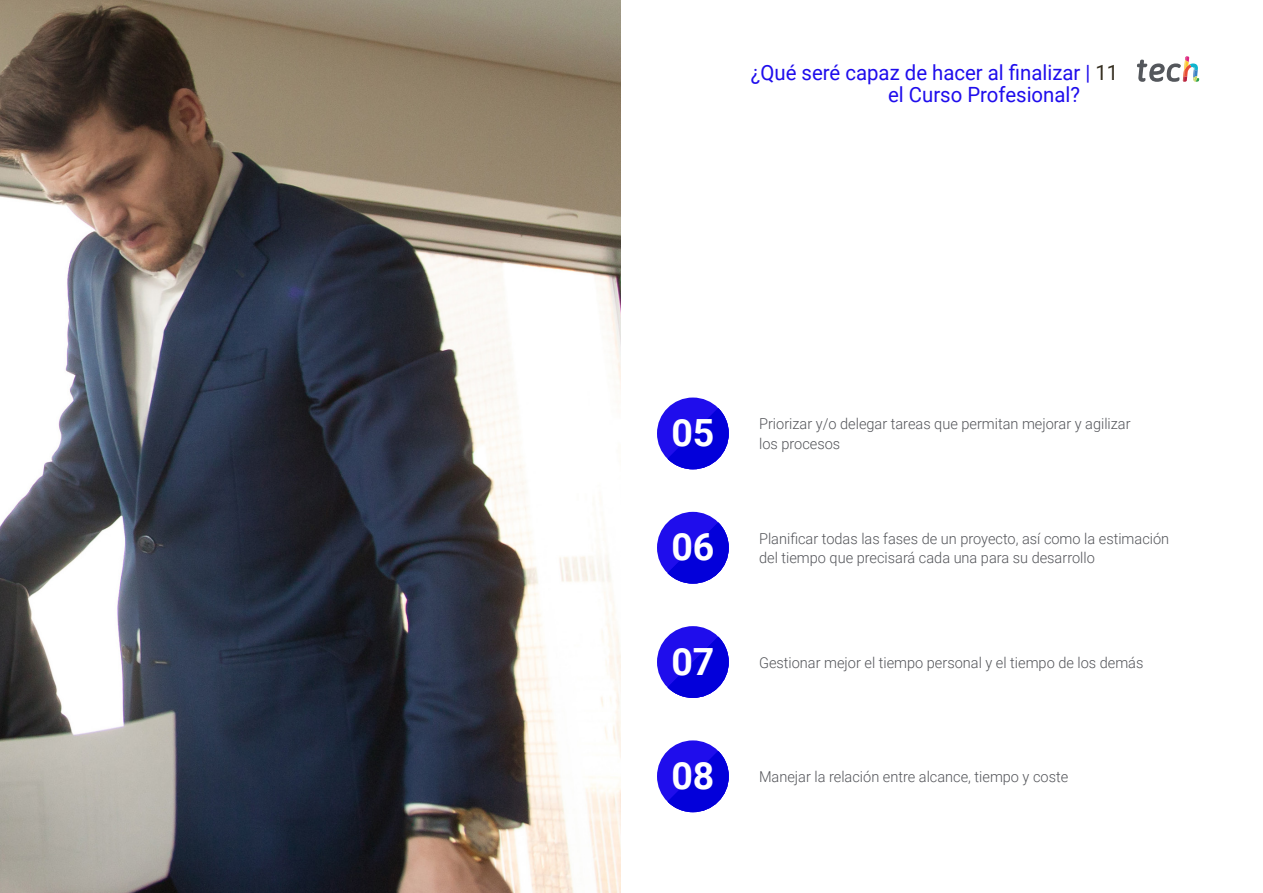
<style>
.page{position:relative;width:1263px;height:893px;background:#fff}
.page>*{position:absolute;margin:0;border:0;box-sizing:border-box;transform-origin:0 0}
.Texto{font:700 37.5px "Roboto";color:#fff}
.Sección___Pag{font:21px/22.5px "Roboto";color:#1f0dec}
.Texto-2{font:300 15px/19.5px "Roboto";color:#54555a}
.s1{color:#342d1f}
</style>
<div class="page">
<img style="left:0;top:0;width:621px;height:893px">
<svg style="left:1137px;top:56px;width:62px;height:26px"></svg>
<div style="left:657px;top:512px;width:72px;height:72px;background:#1f0dec;border-radius:50%"></div>
<svg style="left:667px;top:522px;width:62px;height:62px"></svg>
<div style="left:657px;top:740px;width:72px;height:72px;background:#1f0dec;border-radius:50%"></div>
<svg style="left:667px;top:751px;width:62px;height:61px"></svg>
<div style="left:657px;top:626px;width:72px;height:72px;background:#1f0dec;border-radius:50%"></div>
<svg style="left:667px;top:637px;width:62px;height:61px"></svg>
<div style="left:657px;top:398px;width:72px;height:71px;background:#1f0dec;border-radius:50%"></div>
<svg style="left:667px;top:408px;width:62px;height:61px"></svg>
<p class="Sección___Pag" style="left:888px;top:60px;width:232px;text-indent:-137px">¿Qué seré capaz de hacer al finalizar | <span class="s1">11 </span>el Curso Profesional?</p>
<p class="Texto" style="left:671px;top:407px;width:45px">05</p>
<p class="Texto-2" style="left:759px;top:414px;width:373px">Priorizar y/o delegar tareas que permitan mejorar y agilizar</p>
<p class="Texto-2" style="left:759px;top:433px;width:83px">los procesos</p>
<p class="Texto" style="left:671px;top:521px;width:45px">06</p>
<p class="Texto-2" style="left:759px;top:528px;width:412px">Planificar todas las fases de un proyecto, así como la estimación del tiempo que precisará cada una para su desarrollo</p>
<p class="Texto" style="left:671px;top:635px;width:45px">07</p>
<p class="Texto-2" style="left:759px;top:652px;width:386px">Gestionar mejor el tiempo personal y el tiempo de los demás</p>
<p class="Texto" style="left:671px;top:749px;width:45px">08</p>
<p class="Texto-2" style="left:759px;top:766px;width:311px">Manejar la relación entre alcance, tiempo y coste</p>
</div>
